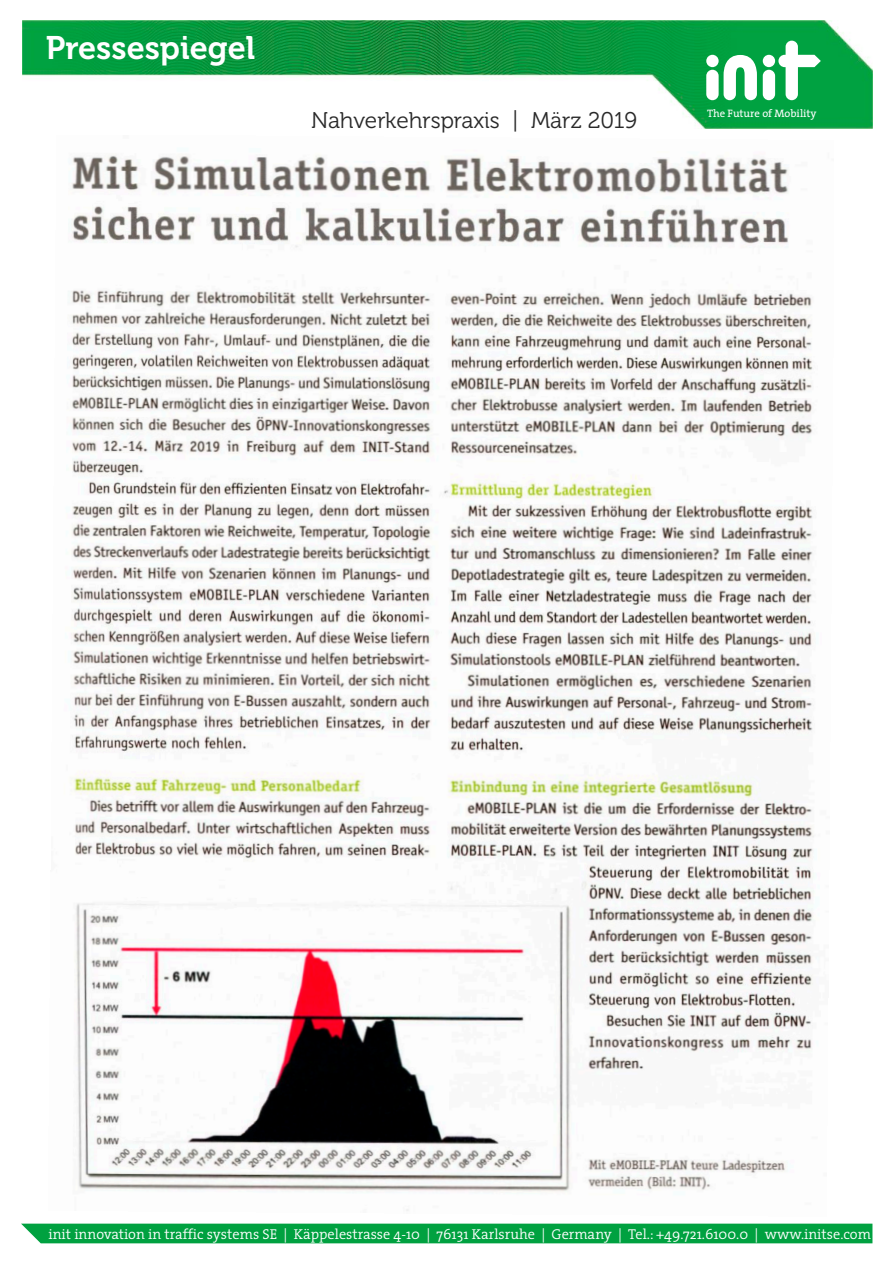
<style>
.page{position:relative;width:893px;height:1263px;background:#fff}
.page>*{position:absolute;margin:0;border:0;box-sizing:border-box;transform-origin:0 0}
.t1{font:32.55px "Museo 700";color:#fff}
.t2{font:22.65px "Museo 300";color:#292929}
.t3{font:300 14.4px "The Serif";color:#fff}
.t4{font:10.8px "The Serif";color:#fff}
</style>
<div class="page">
<div style="left:21px;top:1223px;width:851px;height:20px;background:#00a140"></div>
<img style="left:22px;top:21px;width:851px;height:107px">
<svg style="left:778px;top:41px;width:43px;height:59px"></svg>
<div style="left:763px;top:70px;width:12px;height:30px;background:#fff;border-radius:6px"></div>
<div style="left:763px;top:55px;width:12px;height:12px;background:#fff;border-radius:50%"></div>
<div style="left:706px;top:70px;width:13px;height:30px;background:#fff;border-radius:6px"></div>
<div style="left:706px;top:55px;width:13px;height:12px;background:#fff;border-radius:50%"></div>
<svg style="left:724px;top:55px;width:33px;height:45px"></svg>
<img style="left:68px;top:155px;width:747px;height:1056px">
<h1 class="t1" style="left:46px;top:35px;width:211px">Pressespiegel</h1>
<h2 class="t2" style="left:311px;top:111px;width:328px">Nahverkehrspraxis | März 2019</h2>
<p class="t4" style="left:707px;top:107px;width:111px">The Future of Mobility</p>
<p class="t3" style="left:48px;top:1225px;width:824px">init innovation in traffic systems SE | Käppelestrasse 4-10 | 76131 Karlsruhe | Germany | Tel.: +49.721.6100.0 | www.initse.com</p>
</div>
